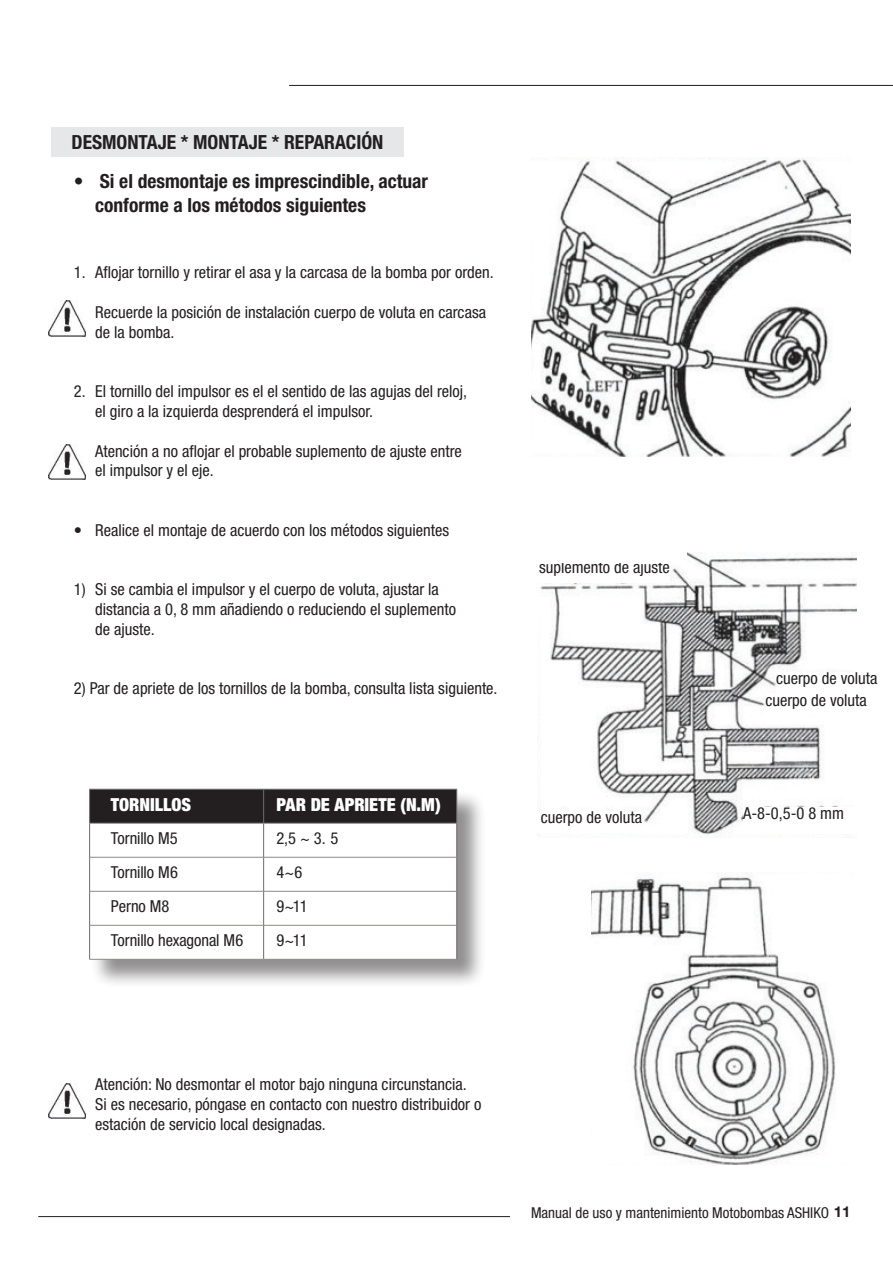
<style>
.page{position:relative;width:893px;height:1263px;background:#fff}
.page>*{position:absolute;margin:0;border:0;box-sizing:border-box;transform-origin:0 0}
.t1{font:700 condensed 19.5px/23.4px "Helvetica Neue LT Std";color:#231f20}
.t2{font:900 condensed 18px "Helvetica Neue LT Std";letter-spacing:-.005em;color:#fff}
.t3{font:condensed 16.5px/19.8px "Helvetica Neue LT Std";color:#231f20}
.t4{font:condensed 15px "Helvetica Neue LT Std";color:#231f20}
.s1{font-family:"Helvetica Neue";font-weight:700;font-stretch:normal}
</style>
<div class="page">
<hr style="left:38px;top:1216px;width:787px;height:1px;background:#231f20">
<hr style="left:289px;top:85px;width:604px;height:1px;background:#231f20">
<div style="left:510px;top:1204px;width:319px;height:16px;background:#fff"></div>
<div style="left:51px;top:128px;width:353px;height:29px;background:#e6e7e9"></div>
<img style="left:531px;top:157px;width:319px;height:299px">
<img style="left:540px;top:552px;width:317px;height:286px">
<img style="left:591px;top:873px;width:245px;height:291px">
<div style="left:90px;top:789px;width:396px;height:200px;background:#231f20;opacity:.5"></div>
<div style="left:90px;top:790px;width:366px;height:33px;background:#231f20"></div>
<svg style="left:90px;top:824px;width:366px;height:135px"></svg>
<hr style="left:90px;top:823px;width:173px;height:1px;background:#8f8a7e">
<hr style="left:264px;top:823px;width:192px;height:1px;background:#8f8a7e">
<hr style="left:90px;top:857px;width:173px;height:1px;background:#8f8a7e">
<hr style="left:264px;top:857px;width:192px;height:1px;background:#8f8a7e">
<hr style="left:90px;top:891px;width:173px;height:1px;background:#8f8a7e">
<hr style="left:264px;top:891px;width:192px;height:1px;background:#8f8a7e">
<hr style="left:90px;top:925px;width:173px;height:1px;background:#8f8a7e">
<hr style="left:264px;top:925px;width:192px;height:1px;background:#8f8a7e">
<hr style="left:89px;top:959px;width:175px;height:1px;background:#8f8a7e">
<hr style="left:264px;top:959px;width:193px;height:1px;background:#8f8a7e">
<hr style="left:89px;top:789px;width:175px;height:1px;background:#6c6d70">
<hr style="left:89px;top:789px;width:1px;height:34px;background:#6c6d70">
<hr style="left:264px;top:789px;width:193px;height:1px;background:#6c6d70">
<hr style="left:263px;top:789px;width:1px;height:34px;background:#6c6d70">
<hr style="left:456px;top:789px;width:1px;height:34px;background:#6c6d70">
<hr style="left:89px;top:823px;width:1px;height:34px;background:#6c6d70">
<hr style="left:263px;top:823px;width:1px;height:34px;background:#6c6d70">
<hr style="left:456px;top:823px;width:1px;height:34px;background:#6c6d70">
<hr style="left:89px;top:857px;width:1px;height:34px;background:#6c6d70">
<hr style="left:263px;top:857px;width:1px;height:34px;background:#6c6d70">
<hr style="left:456px;top:857px;width:1px;height:34px;background:#6c6d70">
<hr style="left:89px;top:891px;width:1px;height:34px;background:#6c6d70">
<hr style="left:263px;top:891px;width:1px;height:34px;background:#6c6d70">
<hr style="left:456px;top:891px;width:1px;height:34px;background:#6c6d70">
<hr style="left:89px;top:925px;width:1px;height:34px;background:#6c6d70">
<hr style="left:263px;top:925px;width:1px;height:34px;background:#6c6d70">
<hr style="left:456px;top:925px;width:1px;height:34px;background:#6c6d70">
<div style="left:521px;top:561px;width:149px;height:22px;background:#fff"></div>
<div style="left:493px;top:811px;width:149px;height:21px;background:#fff"></div>
<div style="left:743px;top:807px;width:120px;height:21px;background:#fff"></div>
<div style="left:776px;top:672px;width:117px;height:22px;background:#fff"></div>
<div style="left:765px;top:694px;width:111px;height:21px;background:#fff"></div>
<div style="left:538px;top:541px;width:149px;height:22px;background:#fff"></div>
<img style="left:49px;top:301px;width:37px;height:35px">
<img style="left:49px;top:445px;width:37px;height:35px">
<img style="left:49px;top:1083px;width:37px;height:35px">
<p class="t1" style="left:71px;top:131px;width:313px">DESMONTAJE * MONTAJE * REPARACIÓN</p>
<p class="t1" style="left:95px;top:169px;width:334px;text-indent:-21px">• Si el desmontaje es imprescindible, actuar conforme a los métodos siguientes</p>
<p class="t3" style="left:74px;top:262px;width:421px">1. Aflojar tornillo y retirar el asa y la carcasa de la bomba por orden.</p>
<p class="t3" style="left:95px;top:302px;width:392px">Recuerde la posición de instalación cuerpo de voluta en carcasa de la bomba.</p>
<p class="t3" style="left:95px;top:381px;width:374px;text-indent:-21px">2. El tornillo del impulsor es el el sentido de las agujas del reloj, el giro a la izquierda desprenderá el impulsor.</p>
<p class="t3" style="left:95px;top:441px;width:368px">Atención a no aflojar el probable suplemento de ajuste entre el impulsor y el eje.</p>
<p class="t3" style="left:74px;top:520px;width:377px">• Realice el montaje de acuerdo con los métodos siguientes</p>
<p class="t3" style="left:95px;top:579px;width:362px;text-indent:-21px">1) Si se cambia el impulsor y el cuerpo de voluta, ajustar la distancia a 0, 8 mm añadiendo o reduciendo el suplemento de ajuste.</p>
<p class="t3" style="left:74px;top:678px;width:425px">2) Par de apriete de los tornillos de la bomba, consulta lista siguiente.</p>
<p class="t2" style="left:111px;top:793px;width:81px">TORNI LLOS</p>
<p class="t2" style="left:276px;top:793px;width:166px">PAR DE APRIETE (N.M)</p>
<p class="t3" style="left:111px;top:828px;width:68px">Tornillo M5</p>
<p class="t3" style="left:276px;top:828px;width:63px">2,5 ~ 3. 5</p>
<p class="t3" style="left:111px;top:862px;width:69px">Tornillo M6</p>
<p class="t3" style="left:276px;top:862px;width:28px">4~6</p>
<p class="t3" style="left:111px;top:896px;width:60px">Perno M8</p>
<p class="t3" style="left:276px;top:896px;width:33px">9~11</p>
<p class="t3" style="left:111px;top:930px;width:134px">Tornillo hexagonal M6</p>
<p class="t3" style="left:276px;top:930px;width:33px">9~11</p>
<p class="t3" style="left:539px;top:557px;width:132px">suplemento de ajuste</p>
<p class="t3" style="left:765px;top:668px;width:113px;line-height:21.3px;text-indent:11px">cuerpo de voluta cuerpo de voluta</p>
<p class="t3" style="left:541px;top:807px;width:103px">cuerpo de voluta</p>
<p class="t3" style="left:743px;top:803px;width:102px">A-8-0,5-0 8 mm</p>
<p class="t3" style="left:95px;top:1074px;width:388px">Atención: No desmontar el motor bajo ninguna circunstancia.<br>Si es necesario, póngase en contacto con nuestro distribuidor o estación de servicio local designadas.</p>
<p class="t4" style="left:531px;top:1204px;width:321px">Manual de uso y mantenimiento Motobombas ASHIKO <span class="s1">11</span></p>
</div>
